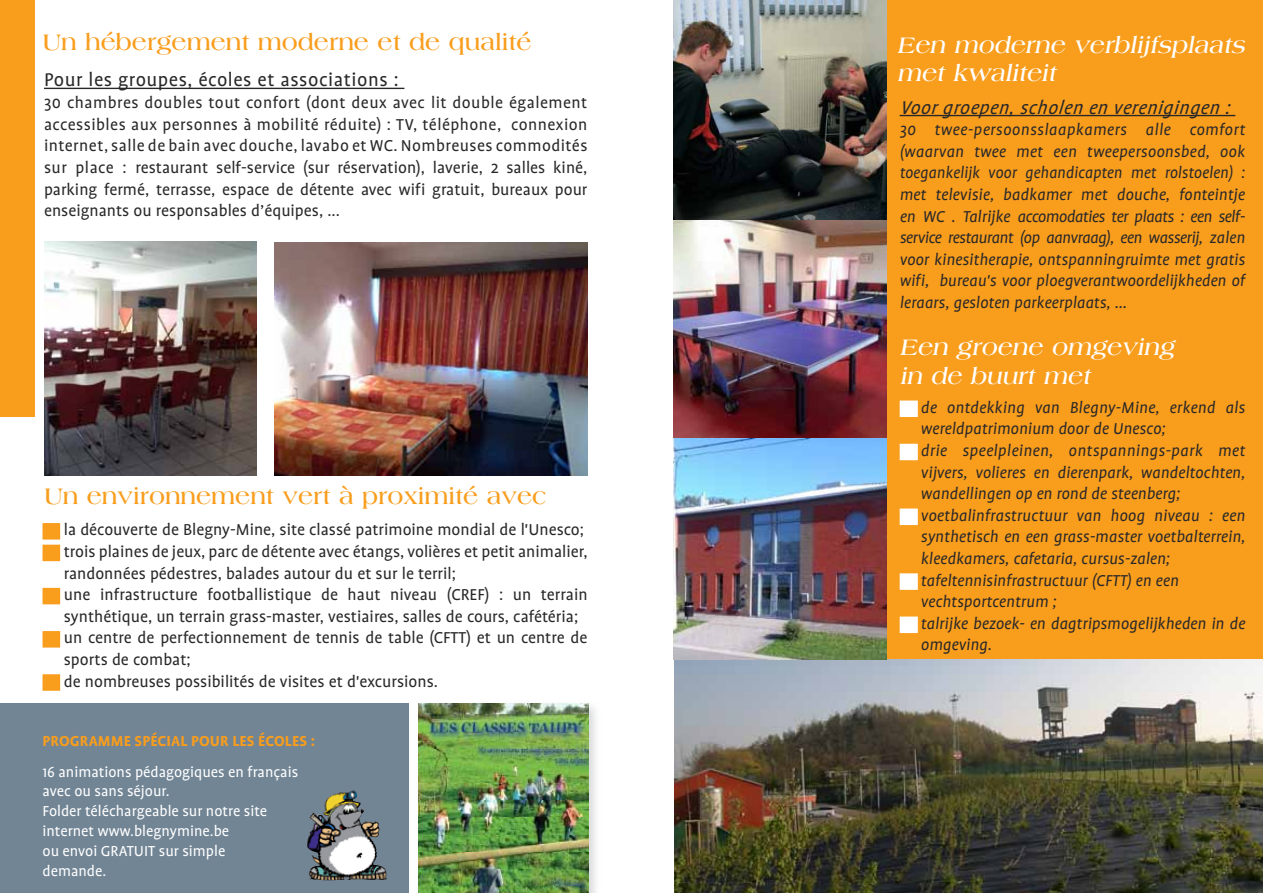
<style>
.page{position:relative;width:1263px;height:893px;background:#fff}
.page>*{position:absolute;margin:0;border:0;box-sizing:border-box;transform-origin:0 0}
.t1{font:italic 700 24px/28.8px "Americana Std";color:#fff}
.t2{font:700 24px "Americana Std";color:#f99d1c}
.t3{font:21px "Profile OT";letter-spacing:.025em;color:#292829}
.t4{font:italic 21px "Profile OT";color:#292829}
.t5{font:18px/21.6px "Profile OT";color:#292829;text-align:justify}
.t6{font:italic 18px/21.6px "Profile OT";color:#292829;text-align:justify}
.t7{font:16.5px/19.8px "Profile OT";color:#fff}
.t8{font:700 16.5px "Profile OT";letter-spacing:.01em;color:#f99d1c}
</style>
<div class="page">
<div style="left:886px;top:0;width:377px;height:659px;background:#f99d1c"></div>
<div style="left:0;top:704px;width:409px;height:189px;background:#728595"></div>
<svg style="left:899px;top:114px;width:337px;height:520px"></svg>
<hr style="left:900px;top:115px;width:335px;height:1px;background:#292829">
<div style="left:900px;top:401px;width:18px;height:16px;background:#fff"></div>
<div style="left:900px;top:444px;width:18px;height:16px;background:#fff"></div>
<div style="left:900px;top:509px;width:18px;height:16px;background:#fff"></div>
<div style="left:900px;top:573px;width:18px;height:17px;background:#fff"></div>
<div style="left:900px;top:617px;width:18px;height:16px;background:#fff"></div>
<hr style="left:44px;top:88px;width:360px;height:1px;background:#292829">
<img style="left:274px;top:242px;width:313px;height:234px">
<img style="left:674px;top:0;width:212px;height:438px">
<div style="left:0;top:0;width:35px;height:417px;background:#f99d1c"></div>
<img style="left:307px;top:790px;width:48px;height:90px">
<svg style="left:418px;top:703px;width:178px;height:190px;fill:#e4e5e6"></svg>
<img style="left:419px;top:704px;width:170px;height:189px">
<img style="left:674px;top:659px;width:589px;height:234px">
<img style="left:674px;top:438px;width:212px;height:221px">
<div style="left:43px;top:523px;width:17px;height:17px;background:#f99d1c"></div>
<div style="left:43px;top:545px;width:17px;height:16px;background:#f99d1c"></div>
<div style="left:43px;top:588px;width:17px;height:16px;background:#f99d1c"></div>
<div style="left:43px;top:631px;width:17px;height:17px;background:#f99d1c"></div>
<div style="left:43px;top:674px;width:17px;height:17px;background:#f99d1c"></div>
<img style="left:44px;top:241px;width:213px;height:234px">
<h1 class="t2" style="left:43px;top:29px;width:491px">Un hébergement moderne et de qualité</h1>
<p class="t3" style="left:44px;top:68px;width:356px">Pour les groupes, écoles et associations :</p>
<p class="t5" style="left:44px;top:92px;width:545px">30 chambres doubles tout confort (dont deux avec lit double également accessibles aux personnes à mobilité réduite) : TV, téléphone, connexion internet, salle de bain avec douche, lavabo et WC. Nombreuses commodités sur place : restaurant self-service (sur réservation), laverie, 2 salles kiné, parking fermé, terrasse, espace de détente avec wifi gratuit, bureaux pour enseignants ou responsables d’équipes, ...</p>
<h1 class="t2" style="left:44px;top:483px;width:504px">Un environnement vert à proximité avec</h1>
<p class="t5" style="left:64px;top:519px;width:525px;text-align:left">la découverte de Blegny-Mine, site classé patrimoine mondial de l'Unesco; trois plaines de jeux, parc de détente avec étangs, volières et petit animalier, randonnées pédestres, balades autour du et sur le terril;<br>une infrastructure footballistique de haut niveau (CREF) : un terrain synthétique, un terrain grass-master, vestiaires, salles de cours, cafétéria; un centre de perfectionnement de tennis de table (CFTT) et un centre de sports de combat;<br>de nombreuses possibilités de visites et d'excursions.</p>
<p class="t8" style="left:43px;top:732px;width:274px">PROGRAMM E SPÉCIAL POUR LES ÉCOLES :</p>
<p class="t7" style="left:43px;top:762px;width:257px">16 animations pédagogiques en français avec ou sans séjour.<br>Folder téléchargeable sur notre site internet www.blegnymine.be<br>ou envoi GRATUIT sur simple<br>demande.</p>
<h1 class="t1" style="left:897px;top:30px;width:354px">Een moderne verblij fsplaats met kwaliteit</h1>
<p class="t4" style="left:900px;top:95px;width:336px">Voor groepen, scholen en verenigingen :</p>
<p class="t6" style="left:900px;top:119px;width:348px">30 twee-persoonsslaapkamers alle comfort (waarvan twee met een tweepersoonsbed, ook toegankelijk voor gehandicapten met rolstoelen) : met televisie, badkamer met douche, fonteintje en WC . Talrijke accomodaties ter plaats : een self&shy;service restaurant (op aanvraag), een wasserij, zalen voor kinesitherapie, ontspanningruimte met gratis wifi, bureau's voor ploegverantwoordelijkheden of leraars, gesloten parkeerplaats, ...</p>
<h1 class="t1" style="left:900px;top:333px;width:281px">Een groene omgeving in de buurt met</h1>
<p class="t6" style="left:921px;top:397px;width:326px;text-align:left">de ontdekking van Blegny-Mine, erkend als wereldpatrimonium door de Unesco;<br>drie speelpleinen, ontspannings-park met vijvers, volieres en dierenpark, wandeltochten, wandellingen op en rond de steenberg; voetbalinfrastructuur van hoog niveau : een synthetisch en een grass-master voetbalterrein, kleedkamers, cafetaria, cursus-zalen; tafeltennisinfrastructuur (CFTT) en een vechtsportcentrum ;<br>talrijke bezoek- en dagtripsmogelijkheden in de omgeving.</p>
</div>
